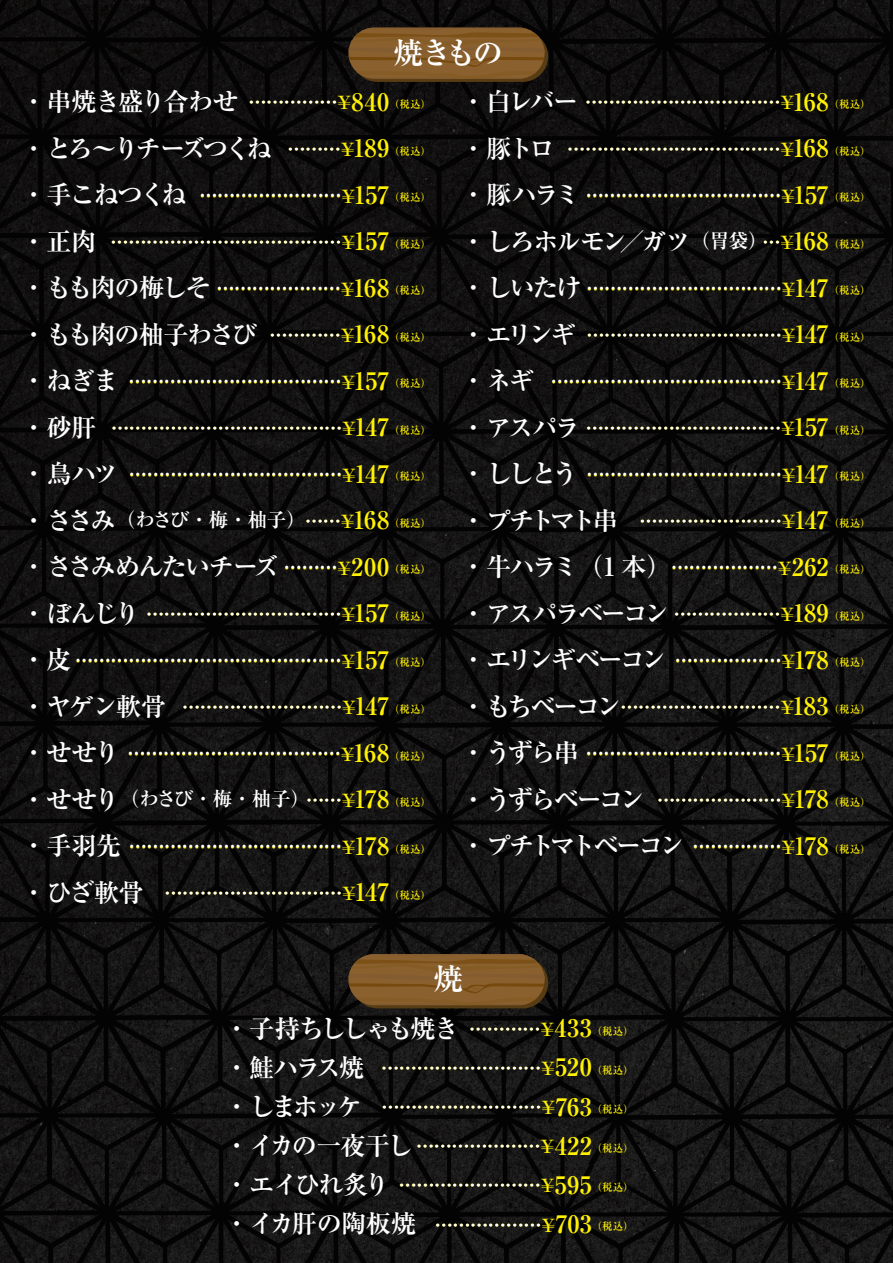
<style>
.page{position:relative;width:893px;height:1263px;background:#fff}
.page>*{position:absolute;margin:0;border:0;box-sizing:border-box;transform-origin:0 0}
.t1{font:700 29.85px "Ryumin Pro";color:#fff}
.t2{font:700 25.2px/46.5px "Ryumin Pro";letter-spacing:-.125em;color:#fff}
.t3{font:700 25.2px/46.5px "Ryumin Pro";letter-spacing:-.095em;color:#fff}
.t4{font:700 25.2px/46.5px "Ryumin Pro";letter-spacing:-.07em;color:#fff}
.t5{font:700 24.15px "Ryumin Pro";letter-spacing:-.015em;color:#fff101}
.t6{font:700 19.5px "Ryumin Pro";letter-spacing:-.105em;color:#fff}
.t7{font:700 18.15px/39.2px "Ryumin Pro";color:#fff;text-align:right}
.t8{font:700 10.35px "Ryumin Pro";letter-spacing:.03em;color:#fff101}
.s1{font-size:18.15px}
.s2{font-size:25.2px}
.s3{font-size:19.5px}
</style>
<div class="page">
<img style="left:0;top:0;width:893px;height:1263px">
<div style="left:352px;top:31px;width:196px;height:51px;background:#583c13;border-radius:26px"></div>
<svg style="left:348px;top:28px;width:197px;height:51px;background:#855c29"></svg>
<div style="left:352px;top:957px;width:196px;height:51px;background:#583c13;border-radius:26px"></div>
<svg style="left:348px;top:954px;width:197px;height:51px;background:#855c29"></svg>
<h1 class="t1" style="left:393px;top:29px;width:111px">焼きもの</h1>
<h2 class="t3" style="left:21px;top:77px;width:252px">・串焼き盛り合わせ<br>・とろ～りチーズつくね・手こねつくね<br>・正肉<br>・もも肉の梅しそ<br>・もも肉の柚子わさび・ねぎま<br>・砂肝<br>・鳥ハツ</h2>
<h3 class="t5" style="left:337px;top:83px;width:53px"><span class="s1">¥</span>840</h3>
<p class="t8" style="left:389px;top:96px;width:43px">（税込）</p>
<h3 class="t5" style="left:341px;top:129px;width:50px"><span class="s1">¥</span>189</h3>
<p class="t8" style="left:389px;top:143px;width:43px">（税込）</p>
<h3 class="t5" style="left:342px;top:176px;width:49px"><span class="s1">¥</span>157</h3>
<p class="t8" style="left:389px;top:189px;width:43px">（税込）</p>
<h3 class="t5" style="left:342px;top:222px;width:49px"><span class="s1">¥</span>157</h3>
<p class="t8" style="left:389px;top:236px;width:43px">（税込）</p>
<h3 class="t5" style="left:341px;top:269px;width:50px"><span class="s1">¥</span>168</h3>
<p class="t8" style="left:389px;top:282px;width:43px">（税込）</p>
<h3 class="t5" style="left:341px;top:315px;width:50px"><span class="s1">¥</span>168</h3>
<p class="t8" style="left:389px;top:329px;width:43px">（税込）</p>
<h3 class="t5" style="left:342px;top:362px;width:49px"><span class="s1">¥</span>157</h3>
<p class="t8" style="left:389px;top:375px;width:43px">（税込）</p>
<h3 class="t5" style="left:342px;top:408px;width:48px"><span class="s1">¥</span>147</h3>
<p class="t8" style="left:389px;top:422px;width:43px">（税込）</p>
<h3 class="t5" style="left:342px;top:455px;width:48px"><span class="s1">¥</span>147</h3>
<p class="t8" style="left:389px;top:468px;width:43px">（税込）</p>
<h3 class="t5" style="left:341px;top:501px;width:50px"><span class="s1">¥</span>168</h3>
<p class="t8" style="left:389px;top:515px;width:43px">（税込）</p>
<h3 class="t5" style="left:337px;top:548px;width:53px"><span class="s1">¥</span>200</h3>
<p class="t8" style="left:389px;top:561px;width:43px">（税込）</p>
<h3 class="t5" style="left:342px;top:594px;width:49px"><span class="s1">¥</span>157</h3>
<p class="t8" style="left:389px;top:608px;width:43px">（税込）</p>
<h3 class="t5" style="left:342px;top:641px;width:49px"><span class="s1">¥</span>157</h3>
<p class="t8" style="left:389px;top:654px;width:43px">（税込）</p>
<h3 class="t5" style="left:342px;top:687px;width:48px"><span class="s1">¥</span>147</h3>
<p class="t8" style="left:389px;top:701px;width:43px">（税込）</p>
<h3 class="t5" style="left:341px;top:734px;width:50px"><span class="s1">¥</span>168</h3>
<p class="t8" style="left:389px;top:747px;width:43px">（税込）</p>
<h3 class="t5" style="left:342px;top:780px;width:49px"><span class="s1">¥</span>178</h3>
<p class="t8" style="left:389px;top:794px;width:43px">（税込）</p>
<h3 class="t5" style="left:342px;top:827px;width:49px"><span class="s1">¥</span>178</h3>
<p class="t8" style="left:389px;top:840px;width:43px">（税込）</p>
<h3 class="t5" style="left:342px;top:873px;width:48px"><span class="s1">¥</span>147</h3>
<p class="t8" style="left:389px;top:887px;width:43px">（税込）</p>
<p class="t7" style="left:248px;top:82px;width:91px">……………</p>
<p class="t7" style="left:287px;top:128px;width:55px">………</p>
<p class="t7" style="left:199px;top:175px;width:144px">……………………</p>
<p class="t7" style="left:111px;top:221px;width:233px">…………………………………</p>
<p class="t7" style="left:216px;top:268px;width:126px">…………………</p>
<p class="t7" style="left:270px;top:314px;width:73px">…………</p>
<p class="t7" style="left:128px;top:361px;width:215px">………………………………</p>
<p class="t7" style="left:111px;top:407px;width:233px">…………………………………</p>
<p class="t7" style="left:129px;top:454px;width:215px">………………………………</p>
<p class="t6" style="left:21px;top:505px;width:321px"><span class="s2">・ささみ</span>（わさび・梅・柚子）<span class="s1">……</span></p>
<p class="t7" style="left:284px;top:547px;width:55px">………</p>
<h2 class="t4" style="left:21px;top:542px;width:259px">・ささみめんたいチーズ・ぼんじり<br>・皮<br>・ヤゲン軟骨<br>・せせり</h2>
<p class="t6" style="left:21px;top:784px;width:290px"><span class="s2">・せせり</span>（わさび・梅・柚子）</p>
<h2 class="t3" style="left:21px;top:821px;width:124px">・手羽先・ひざ軟骨</h2>
<p class="t7" style="left:146px;top:593px;width:197px">……………………………</p>
<p class="t7" style="left:75px;top:640px;width:268px">………………………………………</p>
<p class="t7" style="left:182px;top:686px;width:162px">………………………</p>
<p class="t7" style="left:128px;top:733px;width:215px">………………………………</p>
<p class="t7" style="left:306px;top:779px;width:37px">……</p>
<p class="t7" style="left:129px;top:826px;width:215px">………………………………</p>
<p class="t7" style="left:164px;top:872px;width:179px">…………………………</p>
<h2 class="t2" style="left:461px;top:77px;width:308px">・白レバー<br>・豚トロ<br>・豚ハラミ<br>・しろホルモン／ガツ<span class="s3">（胃袋）</span>・しいたけ<br>・エリンギ<br>・ネギ<br>・アスパラ<br>・ししとう<br>・プチトマト串<br>・牛ハラミ（1 本）<br>・アスパラベーコン<br>・エリンギベーコン<br>・もちベーコン<br>・うずら串<br>・うずらベーコン<br>・プチトマトベーコン</h2>
<h3 class="t5" style="left:780px;top:83px;width:50px"><span class="s1">¥</span>168</h3>
<p class="t8" style="left:829px;top:96px;width:43px">（税込）</p>
<h3 class="t5" style="left:780px;top:129px;width:50px"><span class="s1">¥</span>168</h3>
<p class="t8" style="left:829px;top:143px;width:43px">（税込）</p>
<h3 class="t5" style="left:781px;top:176px;width:49px"><span class="s1">¥</span>157</h3>
<p class="t8" style="left:829px;top:189px;width:43px">（税込）</p>
<h3 class="t5" style="left:780px;top:222px;width:50px"><span class="s1">¥</span>168</h3>
<p class="t8" style="left:829px;top:236px;width:43px">（税込）</p>
<h3 class="t5" style="left:782px;top:269px;width:48px"><span class="s1">¥</span>147</h3>
<p class="t8" style="left:829px;top:282px;width:43px">（税込）</p>
<h3 class="t5" style="left:782px;top:315px;width:48px"><span class="s1">¥</span>147</h3>
<p class="t8" style="left:829px;top:329px;width:43px">（税込）</p>
<h3 class="t5" style="left:782px;top:362px;width:48px"><span class="s1">¥</span>147</h3>
<p class="t8" style="left:829px;top:375px;width:43px">（税込）</p>
<h3 class="t5" style="left:781px;top:408px;width:49px"><span class="s1">¥</span>157</h3>
<p class="t8" style="left:829px;top:422px;width:43px">（税込）</p>
<h3 class="t5" style="left:782px;top:455px;width:48px"><span class="s1">¥</span>147</h3>
<p class="t8" style="left:829px;top:468px;width:43px">（税込）</p>
<h3 class="t5" style="left:782px;top:501px;width:48px"><span class="s1">¥</span>147</h3>
<p class="t8" style="left:829px;top:515px;width:43px">（税込）</p>
<h3 class="t5" style="left:778px;top:548px;width:52px"><span class="s1">¥</span>262</h3>
<p class="t8" style="left:829px;top:561px;width:43px">（税込）</p>
<h3 class="t5" style="left:780px;top:594px;width:50px"><span class="s1">¥</span>189</h3>
<p class="t8" style="left:829px;top:608px;width:43px">（税込）</p>
<h3 class="t5" style="left:782px;top:641px;width:49px"><span class="s1">¥</span>178</h3>
<p class="t8" style="left:829px;top:654px;width:43px">（税込）</p>
<h3 class="t5" style="left:780px;top:687px;width:50px"><span class="s1">¥</span>183</h3>
<p class="t8" style="left:829px;top:701px;width:43px">（税込）</p>
<h3 class="t5" style="left:781px;top:734px;width:49px"><span class="s1">¥</span>157</h3>
<p class="t8" style="left:829px;top:747px;width:43px">（税込）</p>
<h3 class="t5" style="left:782px;top:780px;width:49px"><span class="s1">¥</span>178</h3>
<p class="t8" style="left:829px;top:794px;width:43px">（税込）</p>
<h3 class="t5" style="left:782px;top:827px;width:49px"><span class="s1">¥</span>178</h3>
<p class="t8" style="left:829px;top:840px;width:43px">（税込）</p>
<p class="t7" style="left:585px;top:82px;width:197px">……………………………</p>
<p class="t7" style="left:567px;top:128px;width:215px">………………………………</p>
<p class="t7" style="left:586px;top:175px;width:197px">……………………………</p>
<p class="t7" style="left:762px;top:221px;width:20px">…</p>
<p class="t7" style="left:586px;top:268px;width:197px">……………………………</p>
<p class="t7" style="left:586px;top:314px;width:197px">……………………………</p>
<p class="t7" style="left:551px;top:361px;width:233px">…………………………………</p>
<p class="t7" style="left:586px;top:407px;width:197px">……………………………</p>
<p class="t7" style="left:586px;top:454px;width:197px">……………………………</p>
<p class="t7" style="left:640px;top:500px;width:144px">……………………</p>
<p class="t7" style="left:671px;top:547px;width:108px">………………</p>
<p class="t7" style="left:674px;top:593px;width:108px">………………</p>
<p class="t7" style="left:675px;top:640px;width:108px">………………</p>
<p class="t7" style="left:620px;top:686px;width:162px">………………………</p>
<p class="t7" style="left:586px;top:733px;width:197px">……………………………</p>
<p class="t7" style="left:657px;top:779px;width:126px">…………………</p>
<p class="t7" style="left:693px;top:826px;width:91px">……………</p>
<h1 class="t1" style="left:433px;top:955px;width:31px">焼</h1>
<h2 class="t3" style="left:224px;top:1007px;width:237px;line-height:39.2px">・子持ちししゃも焼き・鮭ハラス焼<br>・しまホッケ<br>・イカの一夜干し<br>・エイひれ炙り<br>・イカ肝の陶板焼</h2>
<h3 class="t5" style="left:540px;top:1009px;width:53px"><span class="s1">¥</span>433</h3>
<p class="t8" style="left:592px;top:1023px;width:43px">（税込）</p>
<h3 class="t5" style="left:541px;top:1048px;width:52px"><span class="s1">¥</span>520</h3>
<p class="t8" style="left:592px;top:1062px;width:43px">（税込）</p>
<h3 class="t5" style="left:541px;top:1087px;width:52px"><span class="s1">¥</span>763</h3>
<p class="t8" style="left:592px;top:1101px;width:43px">（税込）</p>
<h3 class="t5" style="left:541px;top:1126px;width:53px"><span class="s1">¥</span>422</h3>
<p class="t8" style="left:592px;top:1140px;width:43px">（税込）</p>
<h3 class="t5" style="left:541px;top:1165px;width:52px"><span class="s1">¥</span>595</h3>
<p class="t8" style="left:592px;top:1179px;width:43px">（税込）</p>
<h3 class="t5" style="left:541px;top:1204px;width:52px"><span class="s1">¥</span>703</h3>
<p class="t8" style="left:592px;top:1218px;width:43px">（税込）</p>
<p class="t7" style="left:381px;top:1008px;width:162px">………… ……………………… ……………………… ………………… …………………… ………………</p>
</div>
